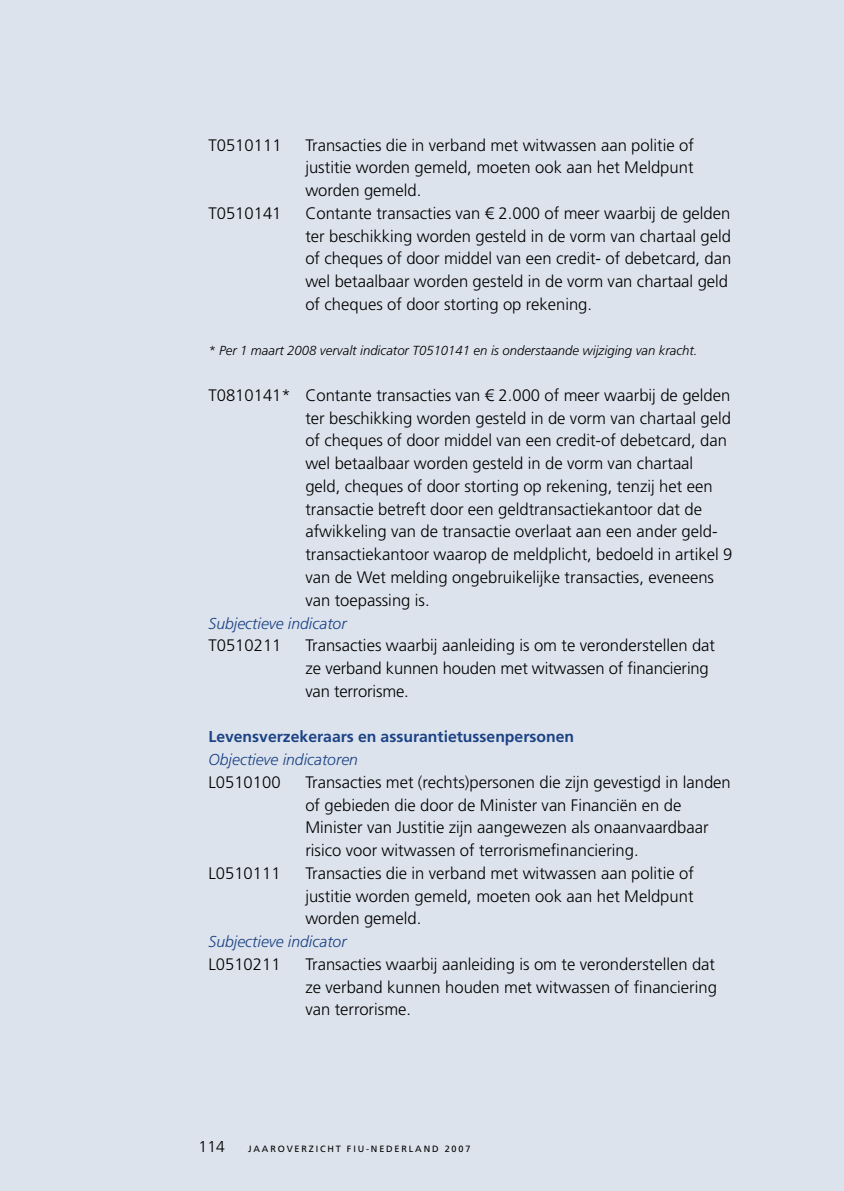
<style>
.page{position:relative;width:844px;height:1191px;background:#fff}
.page>*{position:absolute;margin:0;border:0;box-sizing:border-box;transform-origin:0 0}
.t1{font:300 16.62px/22.8px "Frutiger LT Std";color:#000}
.t2{font:italic 300 15.75px "Frutiger LT Std";color:#1b4385}
.t3{font:700 15.75px "Frutiger LT Std";color:#1b4385}
.t4{font:300 15.75px "Frutiger LT Std";color:#000}
.t5{font:italic 300 13.12px "Frutiger LT Std";color:#000}
.t6{font:9.1px "Frutiger LT Std";letter-spacing:.2em;color:#000}
</style>
<div class="page">
<div style="left:0;top:0;width:843px;height:1191px;background:#dde3ed"></div>
<p class="t1" style="left:208px;top:134px;width:75px">T0510111</p>
<p class="t1" style="left:305px;top:134px;width:390px;text-align:justify">Transacties die in verband met witwassen aan politie of justitie worden gemeld, moeten ook aan het Meldpunt worden gemeld.</p>
<p class="t1" style="left:208px;top:202px;width:75px">T0510141</p>
<p class="t1" style="left:305px;top:202px;width:427px">Contante transacties van € 2.000 of meer waarbij de gelden ter beschikking worden gesteld in de vorm van chartaal geld of cheques of door middel van een credit- of debetcard, dan wel betaalbaar worden gesteld in de vorm van chartaal geld of cheques of door storting op rekening.</p>
<p class="t5" style="left:208px;top:343px;width:490px">* Per 1 maart 2008 vervalt indicator T0510141 en is onderstaande wijziging van kracht.</p>
<p class="t1" style="left:305px;top:384px;width:428px;text-indent:-97px">T0810141* Contante transacties van € 2.000 of meer waarbij de gelden ter beschikking worden gesteld in de vorm van chartaal geld of cheques of door middel van een credit-of debetcard, dan wel betaalbaar worden gesteld in de vorm van chartaal geld, cheques of door storting op rekening, tenzij het een transactie betreft door een geldtransactiekantoor dat de afwikkeling van de transactie overlaat aan een ander geld&shy;transactiekantoor waarop de meldplicht, bedoeld in artikel 9 van de Wet melding ongebruikelijke transacties, eveneens van toepassing is.</p>
<p class="t2" style="left:208px;top:614px;width:140px">Subjectieve indicator</p>
<p class="t1" style="left:208px;top:634px;width:75px">T0510211</p>
<p class="t1" style="left:305px;top:634px;width:411px">Transacties waarbij aanleiding is om te veronderstellen dat ze verband kunnen houden met witwassen of financiering van terrorisme.</p>
<p class="t3" style="left:208px;top:727px;width:367px">Levensverzekeraars en assurantietussenpersonen</p>
<p class="t2" style="left:208px;top:750px;width:151px">Objectieve indicatoren</p>
<p class="t1" style="left:208px;top:771px;width:74px">L0510100</p>
<p class="t1" style="left:305px;top:771px;width:427px">Transacties met (rechts)personen die zijn gevestigd in landen of gebieden die door de Minister van Financiën en de Minister van Justitie zijn aangewezen als onaanvaardbaar risico voor witwassen of terrorismefinanciering.</p>
<p class="t1" style="left:208px;top:862px;width:74px">L0510111</p>
<p class="t1" style="left:305px;top:862px;width:390px;text-align:justify">Transacties die in verband met witwassen aan politie of justitie worden gemeld, moeten ook aan het Meldpunt worden gemeld.</p>
<p class="t2" style="left:208px;top:932px;width:140px">Subjectieve indicator</p>
<p class="t1" style="left:208px;top:953px;width:74px">L0510211</p>
<p class="t1" style="left:305px;top:953px;width:413px;text-align:justify">Transacties waarbij aanleiding is om te veronderstellen dat ze verband kunnen houden met witwassen of financiering van terrorisme.</p>
<p class="t4" style="left:198px;top:1137px;width:28px">114</p>
<p class="t6" style="left:248px;top:1143px;width:14px">JAAROVERZICHT</p>
<p class="t6" style="left:347px;top:1143px;width:40px">FIU-NEDER</p>
<p class="t6" style="left:409px;top:1143px;width:15px">LAND</p>
<p class="t6" style="left:444px;top:1143px;width:27px">2007</p>
</div>
